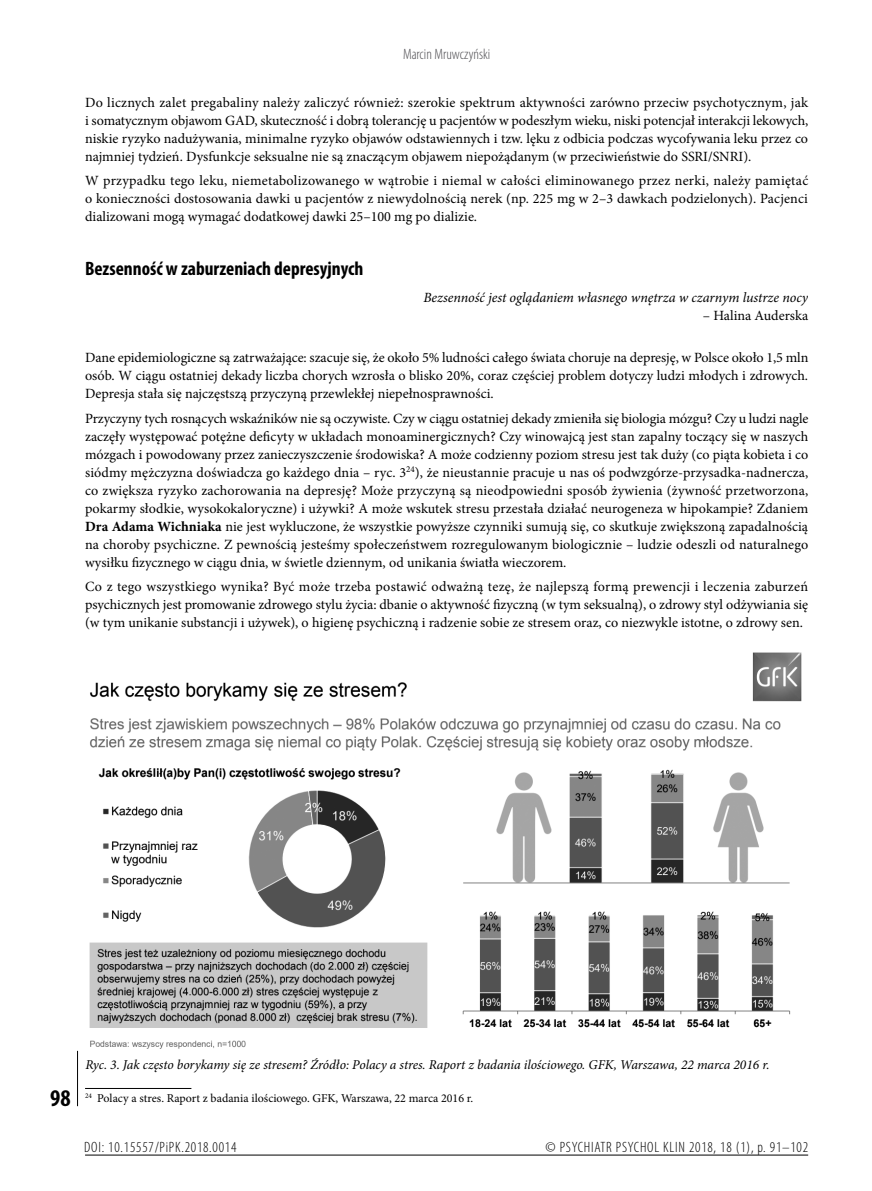
<style>
.page{position:relative;width:872px;height:1191px;background:#fff}
.page>*{position:absolute;margin:0;border:0;box-sizing:border-box;transform-origin:0 0}
.t1{font:700 condensed 24px "Myriad Pro";color:#000}
.t2{font:700 condensed 19.5px "Myriad Pro";color:#000}
.t3{font:300 condensed 15px "Myriad Pro";letter-spacing:.05em;color:#000}
.t4{font:300 condensed 15px "Myriad Pro";color:#504f53}
.t5{font:14.1px/18px "Minion Pro";color:#000;text-align:justify}
.t6{font:italic 14.1px "Minion Pro";letter-spacing:-.005em;color:#000}
.t7{font:italic 13.5px "Minion Pro";letter-spacing:-.005em;color:#000}
.t8{font:12px "Minion Pro";color:#000}
.s1{font-weight:700}
</style>
<div class="page">
<hr style="left:77px;top:1050px;width:1px;height:56px;background:#000">
<hr style="left:85px;top:1154px;width:723px;height:1px;background:#000">
<hr style="left:85px;top:1088px;width:106px;height:1px;background:#000">
<img style="left:89px;top:652px;width:713px;height:397px">
<p class="t4" style="left:403px;top:45px;width:89px">Marcin Mruwczyński</p>
<p class="t5" style="left:85px;top:93px;width:725px">Do licznych zalet pregabaliny należy zaliczyć również: szerokie spektrum aktywności zarówno przeciw psychotycznym, jak i somatycznym objawom GAD, skuteczność i dobrą tolerancję u pacjentów w podeszłym wieku, niski potencjał interakcji lekowych, niskie ryzyko nadużywania, minimalne ryzyko objawów odstawiennych i tzw. lęku z odbicia podczas wycofywania leku przez co najmniej tydzień. Dysfunkcje seksualne nie są znaczącym objawem niepożądanym (w przeciwieństwie do SSRI/SNRI).</p>
<p class="t5" style="left:85px;top:172px;width:724px">W przypadku tego leku, niemetabolizowanego w wątrobie i niemal w całości eliminowanego przez nerki, należy pamiętać o konieczności dostosowania dawki u pacjentów z niewydolnością nerek (np. 225 mg w 2–3 dawkach podzielonych). Pacjenci dializowani mogą wymagać dodatkowej dawki 25–100 mg po dializie.</p>
<h2 class="t2" style="left:85px;top:256px;width:280px">Bezsenność w zaburzeniach depresyjnych</h2>
<p class="t6" style="left:423px;top:288px;width:386px">Bezsenność jest oglądaniem własnego wnętrza w czarnym lustrze nocy</p>
<p class="t5" style="left:703px;top:306px;width:107px">– Halina Auderska</p>
<p class="t5" style="left:85px;top:349px;width:725px">Dane epidemiologiczne są zatrważające: szacuje się, że około 5% ludności całego świata choruje na depresję, w Polsce około 1,5 mln osób. W ciągu ostatniej dekady liczba chorych wzrosła o blisko 20%, coraz częściej problem dotyczy ludzi młodych i zdrowych.<br>Depresja stała się najczęstszą przyczyną przewlekłej niepełnosprawności.</p>
<p class="t5" style="left:85px;top:409px;width:725px">Przyczyny tych rosnących wskaźników nie są oczywiste. Czy w ciągu ostatniej dekady zmieniła się biologia mózgu? Czy u ludzi nagle zaczęły występować potężne deficyty w układach monoaminergicznych? Czy winowajcą jest stan zapalny toczący się w naszych mózgach i powodowany przez zanieczyszczenie środowiska? A może codzienny poziom stresu jest tak duży (co piąta kobieta i co siódmy mężczyzna doświadcza go każdego dnia – ryc. 3<sup>24</sup>), że nieustannie pracuje u nas oś podwzgórze-przysadka-nadnercza, co zwiększa ryzyko zachorowania na depresję? Może przyczyną są nieodpowiedni sposób żywienia (żywność przetworzona, pokarmy słodkie, wysokokaloryczne) i używki? A może wskutek stresu przestała działać neurogeneza w hipokampie? Zdaniem <span class="s1">Dra Adama Wichniaka</span> nie jest wykluczone, że wszystkie powyższe czynniki sumują się, co skutkuje zwiększoną zapadalnością na choroby psychiczne. Z pewnością jesteśmy społeczeństwem rozregulowanym biologicznie – ludzie odeszli od naturalnego wysiłku fizycznego w ciągu dnia, w świetle dziennym, od unikania światła wieczorem.</p>
<p class="t5" style="left:85px;top:577px;width:724px">Co z tego wszystkiego wynika? Być może trzeba postawić odważną tezę, że najlepszą formą prewencji i leczenia zaburzeń psychicznych jest promowanie zdrowego stylu życia: dbanie o aktywność fizyczną (w tym seksualną), o zdrowy styl odżywiania się (w tym unikanie substancji i używek), o higienę psychiczną i radzenie sobie ze stresem oraz, co niezwykle istotne, o zdrowy sen.</p>
<h1 class="t1" style="left:50px;top:1083px;width:22px">98</h1>
<p class="t7" style="left:85px;top:1055px;width:685px">Ryc. 3. Jak często borykamy się ze stresem? Źródło: Polacy a stres. Raport z badania ilościowego. GFK, Warszawa, 22 marca 2016 r.</p>
<p class="t8" style="left:85px;top:1089px;width:390px"><sup>24</sup> Polacy a stres. Raport z badania ilościowego. GFK, Warszawa, 22 marca 2016 r.</p>
<p class="t3" style="left:84px;top:1138px;width:154px">DOI: 10.15557/PiPK.2018.0014</p>
<p class="t3" style="left:545px;top:1138px;width:264px">© PSYCHIATR PSYCHOL KLIN 2018, 18 (1), p. 91–102</p>
</div>
